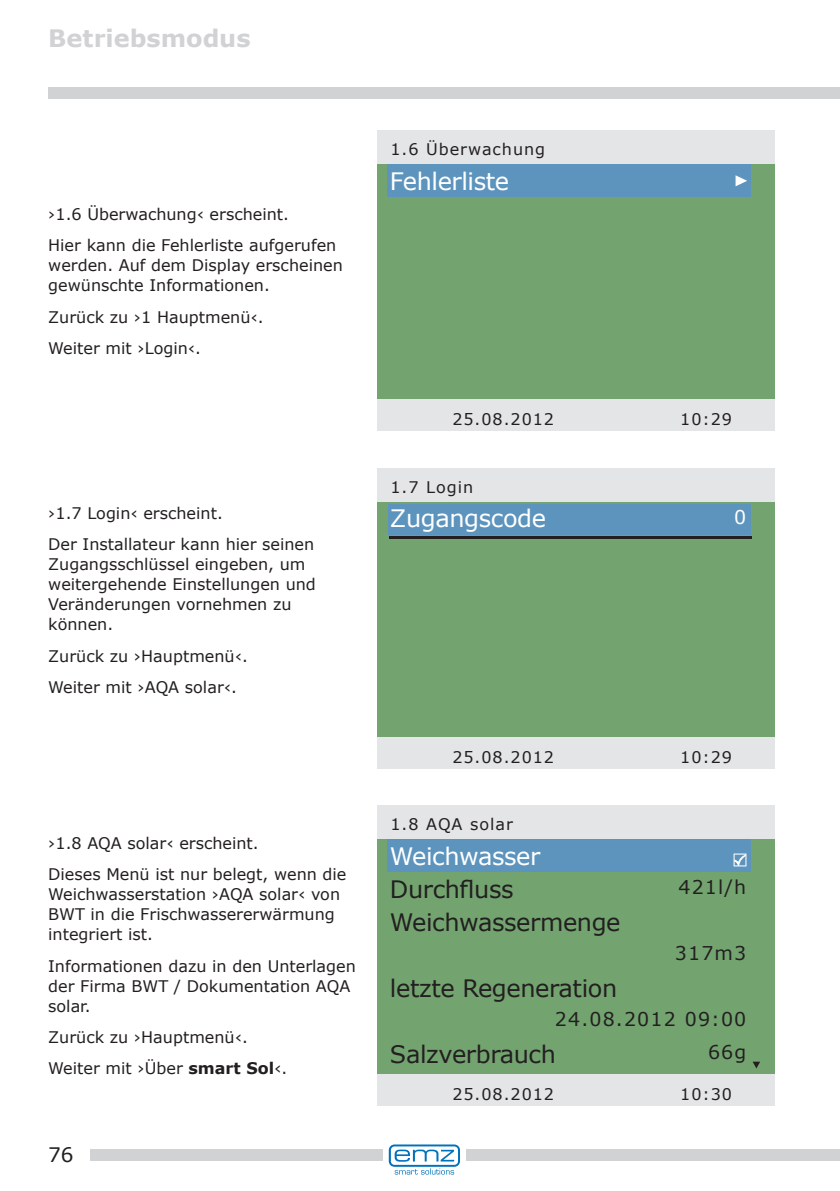
<style>
.page{position:relative;width:840px;height:1191px;background:#fff}
.page>*{position:absolute;margin:0;border:0;box-sizing:border-box;transform-origin:0 0}
.DisplaytextLinksSchw{font:24px "Verdana";letter-spacing:-.015em;color:#231f20}
.DisplaytextLinksWeis{font:24px "Verdana";letter-spacing:-.015em;color:#fff}
.SchattenzeilenLinks{font:700 24px "Verdana";color:#d1d2d4}
.t1{font:20px "Verdana";color:#231f20}
.DisplaytextRechtsSch{font:19px "Verdana";letter-spacing:.06em;color:#231f20}
.DisplaytextRechtsWei{font:19px "Verdana";color:#fff}
.Mengentext{font:16px/20px "Verdana";color:#231f20}
.DisplaytextHead{font:16px "Verdana";letter-spacing:.06em;color:#231f20}
.s1{font-weight:700}
</style>
<div class="page">
<div style="left:48px;top:87px;width:791px;height:12px;background:#d1d2d4"></div>
<div style="left:466px;top:1149px;width:373px;height:12px;background:#d1d2d4"></div>
<div style="left:90px;top:1149px;width:292px;height:12px;background:#d1d2d4"></div>
<svg style="left:388px;top:1144px;width:71px;height:30px"></svg>
<div style="left:377px;top:164px;width:397px;height:236px;background:#73a470"></div>
<div style="left:386px;top:165px;width:364px;height:32px;background:#5d94bd"></div>
<div style="left:377px;top:130px;width:397px;height:34px;background:#e4e5e7"></div>
<div style="left:377px;top:400px;width:397px;height:31px;background:#e4e5e7"></div>
<svg style="left:735px;top:175px;width:11px;height:11px"></svg>
<div style="left:377px;top:501px;width:397px;height:236px;background:#73a470"></div>
<div style="left:388px;top:504px;width:362px;height:30px;background:#5d94bd"></div>
<div style="left:377px;top:468px;width:397px;height:33px;background:#e4e5e7"></div>
<div style="left:377px;top:737px;width:397px;height:31px;background:#e4e5e7"></div>
<hr style="left:389px;top:536px;width:362px;height:3px;background:#231f20">
<div style="left:377px;top:838px;width:397px;height:236px;background:#73a470"></div>
<svg style="left:752px;top:1061px;width:7px;height:7px"></svg>
<div style="left:386px;top:839px;width:364px;height:33px;background:#5d94bd"></div>
<div style="left:377px;top:805px;width:397px;height:33px;background:#e4e5e7"></div>
<div style="left:377px;top:1074px;width:397px;height:32px;background:#e4e5e7"></div>
<svg style="left:733px;top:853px;width:13px;height:13px"></svg>
<p class="SchattenzeilenLinks" style="left:48px;top:22px;width:204px">Betriebsmodus</p>
<p class="Mengentext" style="left:48px;top:204px;width:242px">›1.6 Überwachung‹ erscheint.</p>
<p class="Mengentext" style="left:48px;top:235px;width:296px">Hier kann die Fehlerliste aufgerufen werden. Auf dem Display erscheinen gewünschte Informationen.</p>
<p class="Mengentext" style="left:48px;top:306px;width:217px">Zurück zu ›1 Hauptmenü‹.</p>
<p class="Mengentext" style="left:48px;top:338px;width:154px">Weiter mit ›Login‹.</p>
<p class="Mengentext" style="left:48px;top:503px;width:176px">›1.7 Login‹ erscheint.</p>
<p class="Mengentext" style="left:48px;top:534px;width:269px">Der Installateur kann hier seinen<br>Zugangsschlüssel eingeben, um weitergehende Einstellungen und<br>Veränderungen vornehmen zu können.</p>
<p class="Mengentext" style="left:48px;top:646px;width:201px">Zurück zu ›Hauptmenü‹.</p>
<p class="Mengentext" style="left:48px;top:677px;width:190px">Weiter mit ›AQA solar‹.</p>
<p class="Mengentext" style="left:48px;top:833px;width:212px">›1.8 AQA solar‹ erscheint.</p>
<p class="Mengentext" style="left:48px;top:864px;width:299px">Dieses Menü ist nur belegt, wenn die<br>Weichwasserstation ›AQA solar‹ von<br>BWT in die Frischwassererwärmung integriert ist.</p>
<p class="Mengentext" style="left:48px;top:955px;width:309px">Informationen dazu in den Unterlagen der Firma BWT / Dokumentation AQA solar.</p>
<p class="Mengentext" style="left:48px;top:1027px;width:201px">Zurück zu ›Hauptmenü‹.</p>
<p class="Mengentext" style="left:48px;top:1058px;width:240px">Weiter mit ›Über <span class="s1">smart Sol</span>‹.</p>
<p class="t1" style="left:48px;top:1141px;width:27px">76</p>
<p class="DisplaytextHead" style="left:390px;top:138px;width:156px">1.6 Überwachung</p>
<p class="DisplaytextLinksWeis" style="left:390px;top:165px;width:121px">Fehlerliste</p>
<p class="Mengentext" style="left:452px;top:409px;width:103px">25.08.2012</p>
<p class="Mengentext" style="left:680px;top:409px;width:53px">10:29</p>
<p class="DisplaytextHead" style="left:390px;top:476px;width:84px">1.7 Login</p>
<p class="DisplaytextLinksWeis" style="left:390px;top:502px;width:157px">Zugangscode</p>
<p class="DisplaytextRechtsWei" style="left:733px;top:503px;width:14px">0</p>
<p class="Mengentext" style="left:452px;top:746px;width:103px">25.08.2012</p>
<p class="Mengentext" style="left:680px;top:746px;width:53px">10:29</p>
<p class="DisplaytextHead" style="left:390px;top:813px;width:124px">1.8 AQA solar</p>
<p class="DisplaytextLinksWeis" style="left:390px;top:839px;width:152px">Weichwasser</p>
<p class="DisplaytextLinksSchw" style="left:390px;top:872px;width:125px">Durchfluss</p>
<p class="DisplaytextLinksSchw" style="left:390px;top:905px;width:232px">Weichwassermenge</p>
<p class="DisplaytextLinksSchw" style="left:390px;top:971px;width:228px">letzte Regeneration</p>
<p class="DisplaytextRechtsSch" style="left:678px;top:874px;width:69px">421l/h</p>
<p class="DisplaytextRechtsSch" style="left:674px;top:940px;width:73px">317m3</p>
<p class="DisplaytextRechtsSch" style="left:554px;top:1006px;width:193px">24.08.2012 09:00</p>
<p class="DisplaytextRechtsSch" style="left:707px;top:1039px;width:40px">66g</p>
<p class="DisplaytextLinksSchw" style="left:390px;top:1037px;width:167px">Salzverbrauch</p>
<p class="Mengentext" style="left:452px;top:1084px;width:103px">25.08.2012</p>
<p class="Mengentext" style="left:680px;top:1084px;width:53px">10:30</p>
</div>
